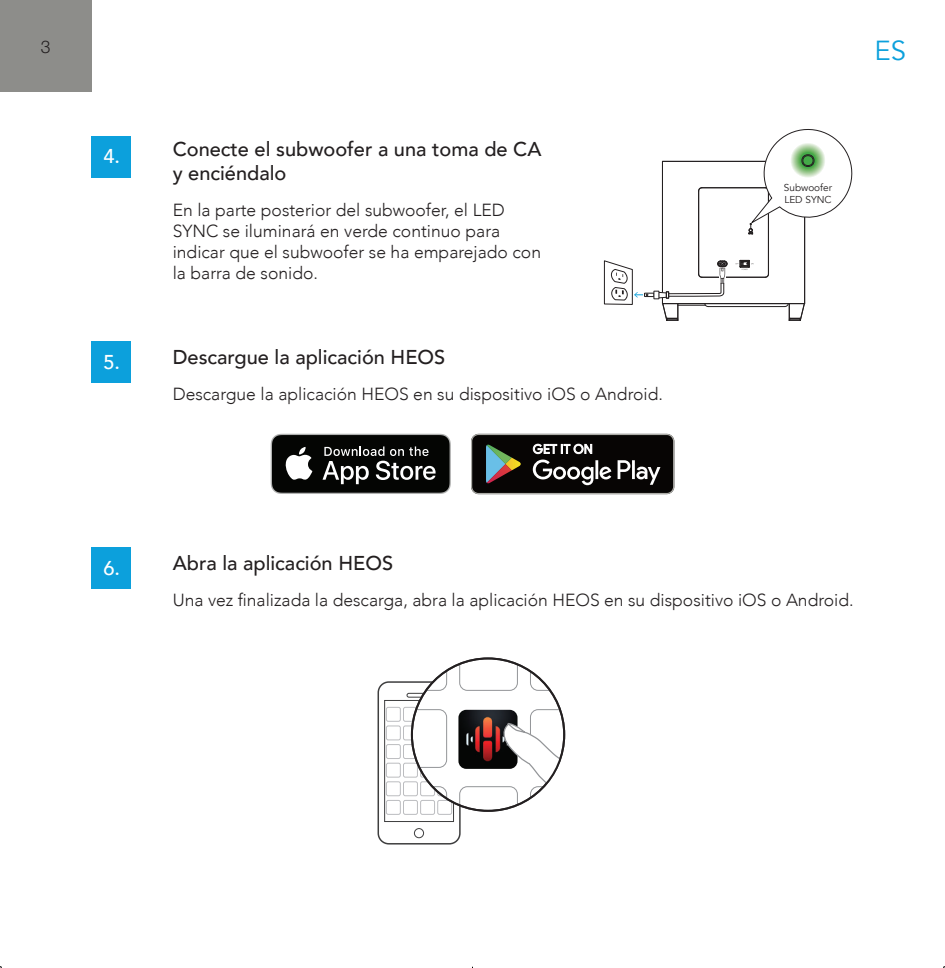
<style>
.page{position:relative;width:945px;height:968px;background:#fff}
.page>*{position:absolute;margin:0;border:0;box-sizing:border-box;transform-origin:0 0}
.t1{font:27.5px "Avenir";color:#0ca0dc}
.t2{font:500 20px/24px "Avenir";color:#231f20}
.t3{font:500 20px "Avenir";color:#fff}
.t4{font:300 17.5px/21px "Avenir";color:#231f20}
.t5{font:300 17.5px "Helvetica Neue LT Std";color:#231f20}
.t6{font:10px/12px "Avenir";color:#231f20}
</style>
<div class="page">
<div style="left:0;top:0;width:92px;height:92px;background:#8d8d8a"></div>
<div style="left:91px;top:136px;width:39px;height:41px;background:#0ca0dc"></div>
<div style="left:91px;top:341px;width:39px;height:42px;background:#0ca0dc"></div>
<hr style="left:662px;top:161px;width:1px;height:142px;background:#231f20">
<hr style="left:708px;top:306px;width:77px;height:1px;background:#231f20">
<hr style="left:662px;top:303px;width:143px;height:1px;background:#231f20">
<hr style="left:804px;top:161px;width:1px;height:142px;background:#231f20">
<hr style="left:662px;top:161px;width:143px;height:1px;background:#231f20">
<svg style="left:784px;top:304px;width:21px;height:17px"></svg>
<hr style="left:698px;top:191px;width:1px;height:83px;background:#231f20">
<hr style="left:702px;top:277px;width:63px;height:1px;background:#231f20">
<hr style="left:768px;top:191px;width:1px;height:83px;background:#231f20">
<hr style="left:702px;top:187px;width:63px;height:1px;background:#231f20">
<svg style="left:735px;top:260px;width:19px;height:10px"></svg>
<svg style="left:749px;top:129px;width:104px;height:105px"></svg>
<svg style="left:604px;top:260px;width:124px;height:61px"></svg>
<div style="left:91px;top:547px;width:39px;height:41px;background:#0ca0dc"></div>
<div style="left:378px;top:681px;width:83px;height:163px;border:2px solid #3e3e3f;border-radius:11px"></div>
<div style="left:414px;top:828px;width:10px;height:10px;border:1px solid #3e3e3f;border-radius:50%"></div>
<svg style="left:384px;top:659px;width:180px;height:163px"></svg>
<svg style="left:471px;top:434px;width:203px;height:60px"></svg>
<svg style="left:271px;top:434px;width:180px;height:60px"></svg>
<p class="t5" style="left:41px;top:36px;width:11px">3</p>
<p class="t3" style="left:103px;top:139px;width:18px">4.</p>
<p class="t3" style="left:103px;top:345px;width:18px">5.</p>
<p class="t2" style="left:173px;top:136px;width:370px">Conecte el subwoofer a una toma de CA y enciéndalo</p>
<p class="t4" style="left:173px;top:199px;width:370px">En la parte posterior del subwoofer, el LED SYNC se iluminará en verde continuo para indicar que el subwoofer se ha emparejado con la barra de sonido.</p>
<p class="t2" style="left:173px;top:344px;width:274px">Descargue la aplicación HEOS</p>
<p class="t4" style="left:173px;top:383px;width:492px">Descargue la aplicación HEOS en su dispositivo iOS o Android.</p>
<h1 class="t1" style="left:874px;top:34px;width:33px">ES</h1>
<p class="t6" style="left:784px;top:181px;width:50px">Subwoofer<br>LED SYNC</p>
<p class="t3" style="left:103px;top:550px;width:18px">6.</p>
<p class="t2" style="left:173px;top:549px;width:222px">Abra la aplicación HEOS</p>
<p class="t4" style="left:173px;top:589px;width:683px">Una vez finalizada la descarga, abra la aplicación HEOS en su dispositivo iOS o Android.</p>
</div>
